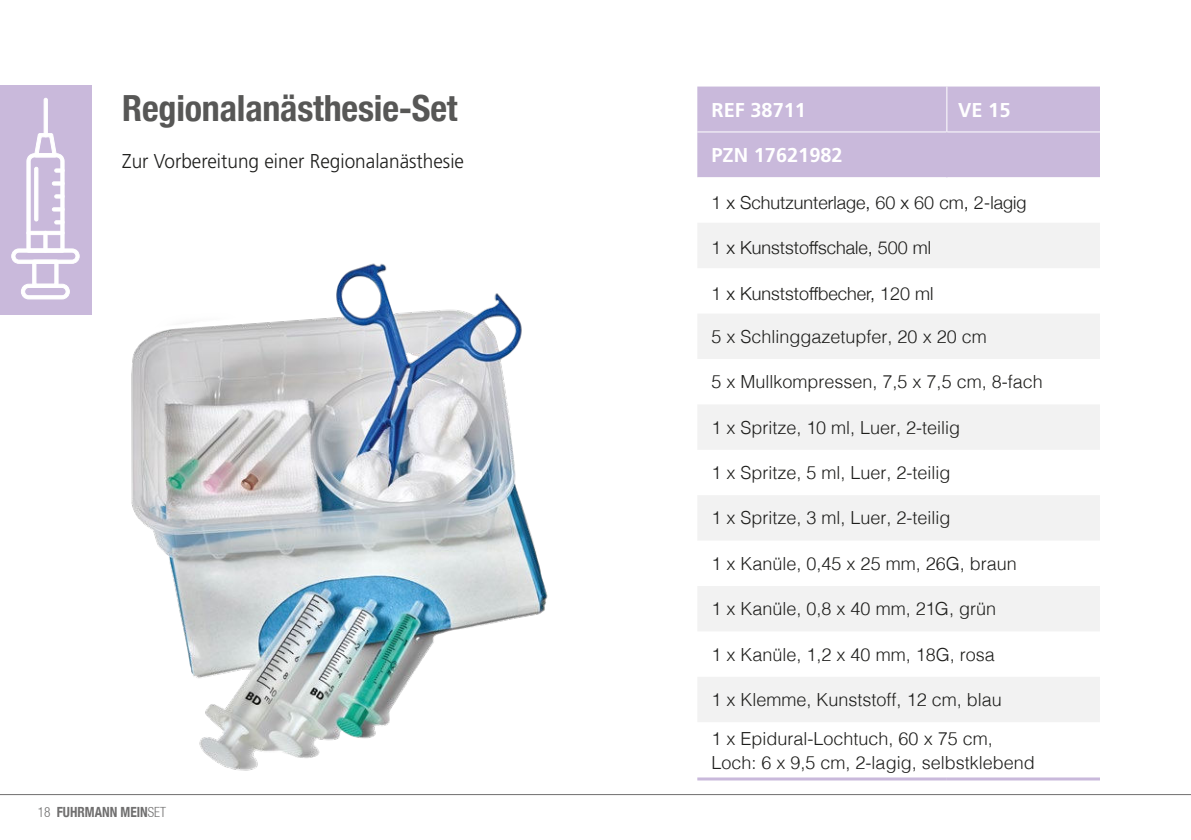
<style>
.page{position:relative;width:1191px;height:840px;background:#fff}
.page>*{position:absolute;margin:0;border:0;box-sizing:border-box;transform-origin:0 0}
.t1{font:700 condensed 36px "Helvetica Neue";letter-spacing:-.005em;color:#575756}
.t2{font:300 20px "Frutiger LT Std";color:#1d1d1b;scale:.95 1}
.t3{font:700 20px "Frutiger LT Std";color:#fff}
.t4{font:300 18px/39px "Helvetica";color:#1d1d1b}
.t5{font:300 18px "Helvetica Neue";color:#1d1d1b}
.t6{font:700 condensed 14px "Helvetica Neue";color:#706f6f;scale:.95 1}
.s1{font-family:"Helvetica 47";font-weight:300}
</style>
<div class="page">
<hr style="left:0;top:793px;width:1191px;height:1px;background:#706f6f">
<div style="left:697px;top:86px;width:403px;height:91px;background:#c9b9db"></div>
<svg style="left:698px;top:223px;width:402px;height:498px;fill:#f2f2f2"></svg>
<hr style="left:697px;top:777px;width:250px;height:3px;background:#c9b9db">
<hr style="left:947px;top:777px;width:153px;height:3px;background:#c9b9db">
<hr style="left:697px;top:131px;width:250px;height:1px;background:#fff">
<hr style="left:947px;top:131px;width:153px;height:1px;background:#fff">
<hr style="left:946px;top:86px;width:1px;height:45px;background:#fff">
<hr style="left:946px;top:132px;width:1px;height:45px;background:#c9b9db">
<img style="left:131px;top:263px;width:417px;height:508px">
<div style="left:0;top:85px;width:91px;height:230px;background:#c9b9db"></div>
<svg style="left:11px;top:97px;width:69px;height:203px"></svg>
<h1 class="t1" style="left:122px;top:78px;width:337px">Regionalanästhesie-Set</h1>
<p class="t2" style="left:122px;top:151px;width:361px">Zur Vorbereitung einer Regionalanästhesie</p>
<p class="t6" style="left:38px;top:803px;width:137px"><span class="s1">18</span> FUHRMANN MEIN<span class="s1">SET</span></p>
<p class="t3" style="left:711px;top:101px;width:96px">REF 38711</p>
<p class="t3" style="left:958px;top:101px;width:54px">VE 15</p>
<p class="t3" style="left:711px;top:147px;width:133px">PZN 17621982</p>
<p class="t5" style="left:711px;top:195px;width:316px">1 x Schutzunterlage, 60 x 60 cm, 2-lagig</p>
<p class="t5" style="left:711px;top:233px;width:221px">1 x Kunststoffschale, 500 ml</p>
<p class="t5" style="left:711px;top:278px;width:224px">1 x Kunststoffbecher, 120 ml</p>
<p class="t4" style="left:711px;top:318px;width:277px">5 x Schlinggazetupfer, 20 x 20 cm</p>
<p class="t4" style="left:711px;top:363px;width:333px">5 x Mullkompressen, 7,5 x 7,5 cm, 8-fach</p>
<p class="t4" style="left:711px;top:409px;width:250px">1 x Spritze, 10 ml, Luer, 2-teilig</p>
<p class="t4" style="left:711px;top:454px;width:241px">1 x Spritze, 5 ml, Luer, 2-teilig</p>
<p class="t4" style="left:711px;top:500px;width:241px">1 x Spritze, 3 ml, Luer, 2-teilig</p>
<p class="t4" style="left:711px;top:545px;width:307px">1 x Kanüle, 0,45 x 25 mm, 26G, braun</p>
<p class="t4" style="left:711px;top:590px;width:286px">1 x Kanüle, 0,8 x 40 mm, 21G, grün</p>
<p class="t4" style="left:711px;top:636px;width:285px">1 x Kanüle, 1,2 x 40 mm, 18G, rosa</p>
<p class="t4" style="left:711px;top:681px;width:292px">1 x Klemme, Kunststoff, 12 cm, blau<br>1 x Epidural-Lochtuch, 60 x 75 cm,</p>
<p class="t4" style="left:711px;top:744px;width:325px">Loch: 6 x 9,5 cm, 2-lagig, selbstklebend</p>
</div>
